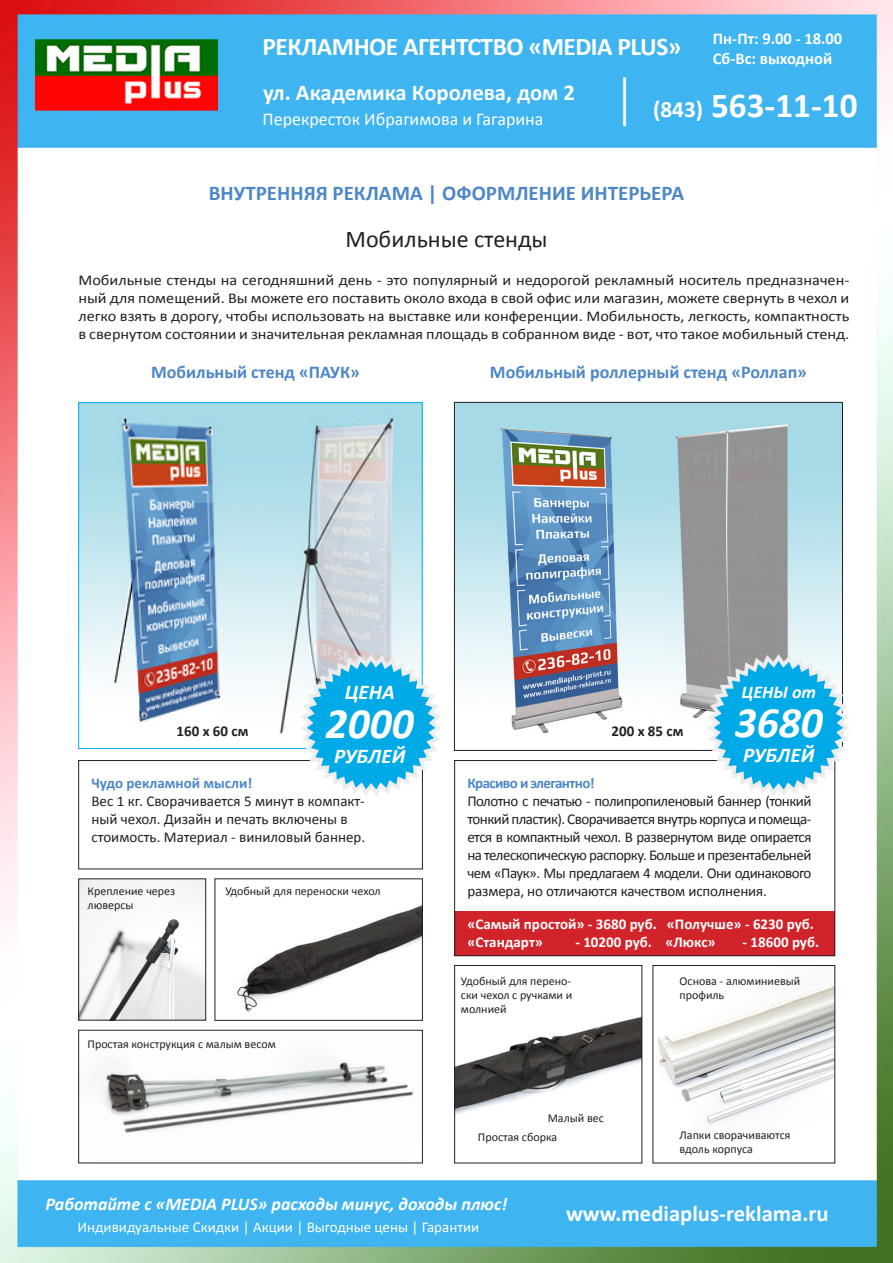
<style>
.page{position:relative;width:893px;height:1263px;background:#fff}
.page>*{position:absolute;margin:0;border:0;box-sizing:border-box;transform-origin:0 0}
.t1{font:700 55.35px "Calibri";color:#fff;scale:.42 1}
.t2{font:italic 700 43.5px "Calibri";color:#fff}
.t3{font:700 35.25px "Calibri";color:#fff}
.t4{font:700 25.5px "Calibri";letter-spacing:-.02em;color:#fff}
.t5{font:24px "Calibri";color:#231f20}
.t6{font:700 22.65px "Calibri";color:#fff}
.t7{font:700 21px "Calibri";color:#4d87c6}
.t8{font:italic 700 21px "Calibri";color:#fff}
.t9{font:italic 700 18px "Calibri";color:#fff}
.t10{font:700 18px "Calibri";color:#4d87c6}
.t11{font:18px "Calibri";color:#fff}
.t12{font:700 16.5px/19.8px "Calibri";color:#fff}
.t13{font:15px/18px "Calibri";color:#231f20}
.t14{font:15px/18px "Calibri";color:#231f20;text-align:justify;scale:1.08 1}
.t15{font:700 15px/18px "Calibri";color:#fff}
.t16{font:15px "Calibri";color:#fff}
.t17{font:700 15px "Calibri";color:#4d87c6}
.t18{font:700 15px "Calibri";letter-spacing:-.04em;color:#4d87c6}
.t19{font:700 15px "Calibri";color:#231f20}
.t20{font:12px/14.4px "Calibri";color:#231f20}
.s1{font-size:23.4px}
</style>
<div class="page">
<img style="left:0;top:0;width:893px;height:1263px">
<div style="left:78px;top:760px;width:345px;height:109px;border:1px solid #231f20"></div>
<div style="left:455px;top:911px;width:380px;height:45px;background:#d1232a"></div>
<div style="left:454px;top:760px;width:381px;height:196px;border:1px solid #231f20"></div>
<img style="left:80px;top:404px;width:340px;height:343px">
<img style="left:456px;top:404px;width:385px;height:345px">
<img style="left:300px;top:654px;width:141px;height:142px">
<img style="left:708px;top:654px;width:141px;height:142px">
<img style="left:80px;top:1032px;width:341px;height:129px">
<div style="left:78px;top:1030px;width:345px;height:133px;border:1px solid #231f20"></div>
<img style="left:80px;top:881px;width:124px;height:137px">
<div style="left:78px;top:879px;width:128px;height:141px;border:1px solid #231f20"></div>
<img style="left:217px;top:881px;width:204px;height:137px">
<img style="left:456px;top:967px;width:184px;height:194px">
<div style="left:454px;top:965px;width:188px;height:198px;border:1px solid #231f20"></div>
<img style="left:655px;top:967px;width:178px;height:188px">
<p class="t12" style="left:713px;top:29px;width:131px">Пн-Пт: 9.00 - 18.00<br>Сб-Вс: выходной</p>
<h3 class="t4" style="left:263px;top:31px;width:421px">РЕКЛАМНОЕ АГЕНТСТВО «MEDIA PLUS»</h3>
<h3 class="t6" style="left:263px;top:78px;width:313px">ул. Академика Королева, дом 2</h3>
<h1 class="t1" style="left:619px;top:63px;width:28px">|</h1>
<h3 class="t3" style="left:653px;top:82px;width:206px"><span class="s1">(843)</span> 563-11-10</h3>
<p class="t11" style="left:263px;top:107px;width:282px">Перекресток Ибрагимова и Гагарина</p>
<h3 class="t7" style="left:209px;top:179px;width:477px">ВНУТРЕННЯЯ РЕКЛАМА | ОФОРМЛЕНИЕ ИНТЕРЬЕРА</h3>
<h3 class="t5" style="left:345px;top:224px;width:204px">Мобильные стенды</h3>
<p class="t14" style="left:78px;top:271px;width:715px">Мобильные стенды на сегодняшний день - это популярный и недорогой рекламный носитель предназначен&shy;ный для помещений. Вы можете его поставить около входа в свой офис или магазин, можете свернуть в чехол и легко взять в дорогу, чтобы использовать на выставке или конференции. Мобильность, легкость, компактность в свернутом состоянии и значительная рекламная площадь в собранном виде - вот, что такое мобильный стенд.</p>
<p class="t10" style="left:151px;top:361px;width:210px">Мобильный стенд «ПАУК»</p>
<p class="t10" style="left:490px;top:361px;width:318px">Мобильный роллерный стенд «Роллап»</p>
<h3 class="t8" style="left:345px;top:679px;width:52px">ЦЕНА</h3>
<h2 class="t2" style="left:326px;top:696px;width:90px">2000</h2>
<h3 class="t8" style="left:334px;top:743px;width:73px">РУБЛЕЙ</h3>
<p class="t19" style="left:176px;top:722px;width:74px">160 х 60 см</p>
<p class="t19" style="left:611px;top:722px;width:74px">200 х 85 см</p>
<p class="t9" style="left:742px;top:680px;width:76px">ЦЕНЫ от</p>
<h2 class="t2" style="left:735px;top:694px;width:90px">3680</h2>
<h3 class="t8" style="left:743px;top:742px;width:73px">РУБЛЕЙ</h3>
<p class="t17" style="left:91px;top:773px;width:162px">Чудо рекламной мысли!</p>
<p class="t13" style="left:91px;top:792px;width:275px">Вес 1 кг. Сворачивается 5 минут в компакт&shy;ный чехол. Дизайн и печать включены в стоимость. Материал - виниловый баннер.</p>
<p class="t20" style="left:88px;top:884px;width:89px">Крепление через люверсы</p>
<p class="t20" style="left:225px;top:884px;width:157px">Удобный для переноски чехол</p>
<p class="t20" style="left:88px;top:1037px;width:190px">Простая конструкция с малым весом</p>
<p class="t18" style="left:467px;top:773px;width:129px">Красиво и элегантно!</p>
<p class="t13" style="left:467px;top:792px;width:346px;text-align:justify">Полотно с печатью - полипропиленовый баннер (тонкий тонкий пластик). Сворачивается внутрь корпуса и помеща&shy;ется в компактный чехол. В развернутом виде опирается на телескопическую распорку. Больше и презентабельней чем «Паук». Мы предлагаем 4 модели. Они одинакового размера, но отличаются качеством исполнения.</p>
<p class="t15" style="left:467px;top:915px;width:348px">«Самый простой» - 3680 руб. «Получше» - 6230 руб. «Стандарт»</p>
<p class="t15" style="left:575px;top:933px;width:142px">- 10200 руб. «Люкс»</p>
<p class="t15" style="left:743px;top:933px;width:78px">- 18600 руб.</p>
<p class="t20" style="left:461px;top:973px;width:113px;text-align:justify">Удобный для перено&shy;ски чехол с ручками и молнией</p>
<p class="t20" style="left:548px;top:1111px;width:58px">Малый вес</p>
<p class="t20" style="left:478px;top:1129px;width:81px">Простая сборка</p>
<p class="t20" style="left:680px;top:973px;width:122px">Основа - алюминиевый профиль</p>
<p class="t20" style="left:680px;top:1127px;width:112px">Лапки сворачиваются вдоль корпуса</p>
<p class="t9" style="left:46px;top:1192px;width:463px">Работайте с «MEDIA PLUS» расходы минус, доходы плюс!</p>
<p class="t16" style="left:78px;top:1217px;width:403px">Индивидуальные Скидки | Акции | Выгодные цены | Гарантии</p>
<h3 class="t6" style="left:566px;top:1199px;width:264px">www.mediaplus-reklama.ru</h3>
</div>
